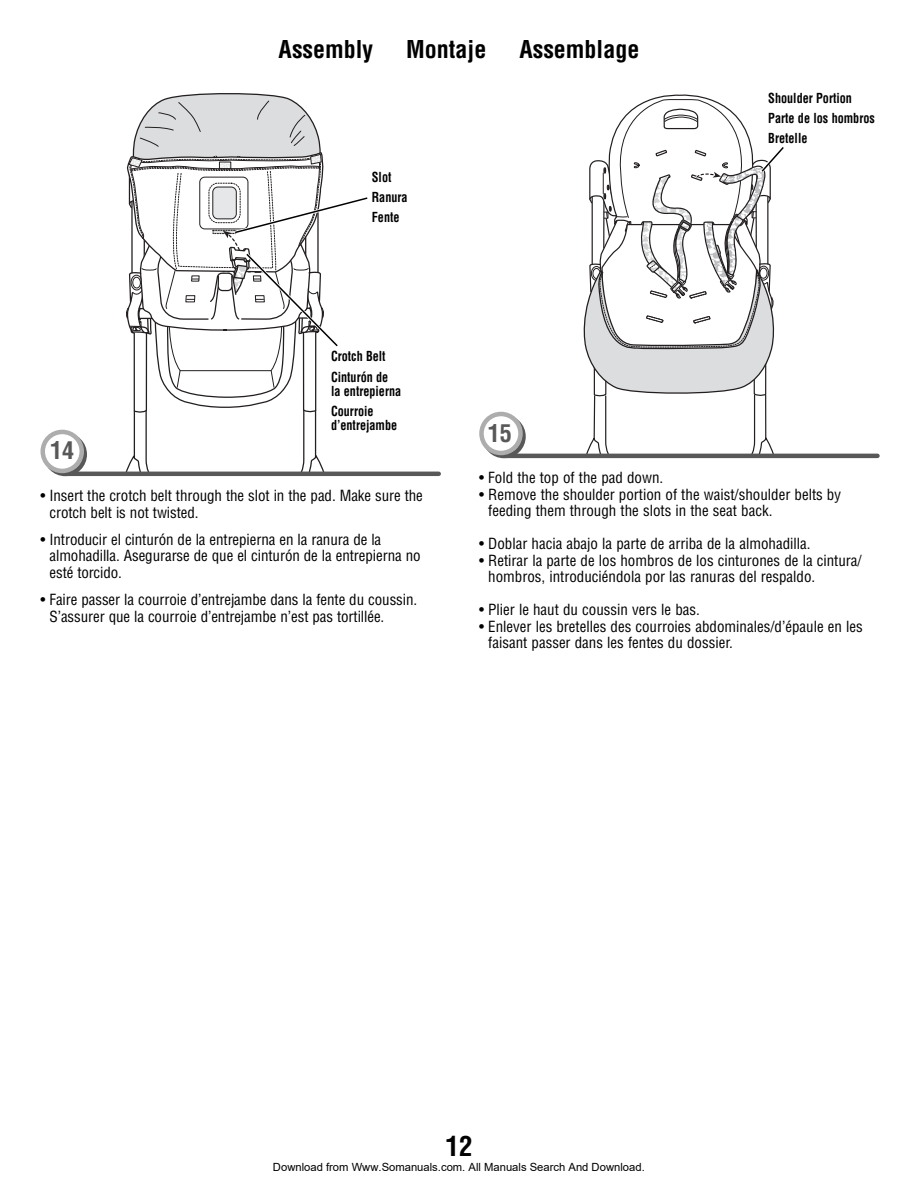
<style>
.page{position:relative;width:918px;height:1188px;background:#fff}
.page>*{position:absolute;margin:0;border:0;box-sizing:border-box;transform-origin:0 0}
.t1{font:700 condensed 27px "Helvetica LT Std";color:#000}
.t2{font:700 condensed 24px "Helvetica LT Std";color:#000}
.t3{font:700 condensed 24px "Helvetica LT Std";color:#585858}
.t4{font:condensed 15px/16.5px "Helvetica LT Std";color:#000}
.t5{font:700 condensed 13.5px/20.2px "Helvetica LT Std";color:#000;scale:.9 1}
.t6{font:11.25px "Arial";color:#000}
</style>
<div class="page">
<hr style="left:67px;top:472px;width:372px;height:4px;background:#585858">
<svg style="left:46px;top:435px;width:39px;height:39px"></svg>
<div style="left:44px;top:433px;width:43px;height:43px;border:4px solid #585858;border-radius:50%"></div>
<div style="left:43px;top:432px;width:39px;height:39px;background:#fff;border-radius:50%"></div>
<div style="left:40px;top:430px;width:44px;height:43px;border:4px solid #adadad;border-radius:50%"></div>
<svg style="left:121px;top:93px;width:250px;height:379px"></svg>
<hr style="left:506px;top:454px;width:372px;height:4px;background:#585858">
<svg style="left:484px;top:417px;width:40px;height:39px"></svg>
<div style="left:482px;top:415px;width:44px;height:43px;border:4px solid #585858;border-radius:50%"></div>
<div style="left:482px;top:414px;width:38px;height:39px;background:#fff;border-radius:50%"></div>
<div style="left:479px;top:412px;width:44px;height:43px;border:4px solid #adadad;border-radius:50%"></div>
<svg style="left:582px;top:95px;width:208px;height:359px"></svg>
<h2 class="t3" style="left:50px;top:442px;width:25px">14</h2>
<h2 class="t2" style="left:279px;top:41px;width:96px">Assembly</h2>
<h2 class="t2" style="left:406px;top:41px;width:82px">Montaje</h2>
<h2 class="t2" style="left:519px;top:41px;width:121px">Assemblage</h2>
<p class="t5" style="left:372px;top:168px;width:41px">Slot<br>Ranura<br>Fente</p>
<p class="t5" style="left:331px;top:348px;width:65px">Crotch Belt<br>Cinturón de</p>
<p class="t5" style="left:331px;top:382px;width:79px">la entrepierna<br>Courroie</p>
<p class="t5" style="left:331px;top:417px;width:75px">d’entrejambe</p>
<h2 class="t3" style="left:488px;top:425px;width:25px">15</h2>
<p class="t5" style="left:768px;top:89px;width:120px">Shoulder Portion<br>Parte de los hombros<br>Bretelle</p>
<p class="t4" style="left:50px;top:489px;width:375px;text-indent:-9px">• Insert the crotch belt through the slot in the pad. Make sure the crotch belt is not twisted.</p>
<p class="t4" style="left:50px;top:532px;width:373px;text-indent:-9px">• Introducir el cinturón de la entrepierna en la ranura de la almohadilla. Asegurarse de que el cinturón de la entrepierna no esté torcido.</p>
<p class="t4" style="left:50px;top:593px;width:369px;text-indent:-9px">• Faire passer la courroie d’entrejambe dans la fente du coussin.<br>S’assurer que la courroie d’entrejambe n’est pas tortillée.</p>
<p class="t4" style="left:479px;top:471px;width:186px">• Fold the top of the pad down.</p>
<p class="t4" style="left:488px;top:487px;width:354px;text-indent:-9px">• Remove the shoulder portion of the waist/shoulder belts by feeding them through the slots in the seat back.</p>
<p class="t4" style="left:479px;top:537px;width:333px">• Doblar hacia abajo la parte de arriba de la almohadilla.</p>
<p class="t4" style="left:488px;top:553px;width:375px;text-indent:-9px">• Retirar la parte de los hombros de los cinturones de la cintura/ hombros, introduciéndola por las ranuras del respaldo.</p>
<p class="t4" style="left:479px;top:603px;width:222px">• Plier le haut du coussin vers le bas.</p>
<p class="t4" style="left:488px;top:619px;width:376px;text-indent:-9px">• Enlever les bretelles des courroies abdominales/d’épaule en les faisant passer dans les fentes du dossier.</p>
<h1 class="t1" style="left:446px;top:1137px;width:28px">12</h1>
<p class="t6" style="left:273px;top:1160px;width:373px">Download from Www.Somanuals.com. All Manuals Search And Download.</p>
</div>
